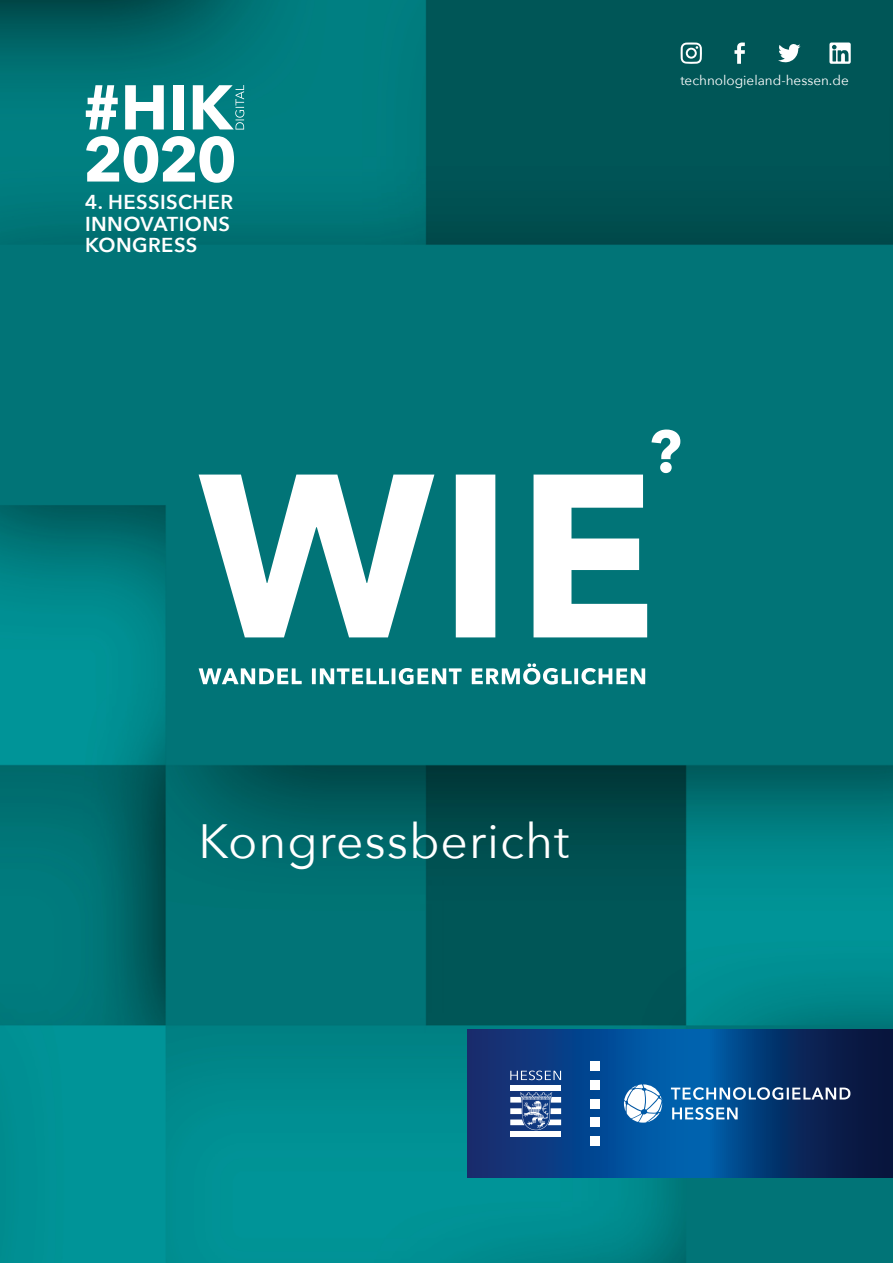
<style>
.page{position:relative;width:893px;height:1263px;background:#fff}
.page>*{position:absolute;margin:0;border:0;box-sizing:border-box;transform-origin:0 0}
.t1{font:700 62.55px/52.1px "Avenir Next";letter-spacing:-.04em;color:#fff}
.t2{font:48px "Avenir Next";letter-spacing:.02em;color:#fff}
.t3{font:600 20.1px/21.6px "Avenir Next";letter-spacing:.02em;color:#fff}
.t4{font:13.5px "Avenir Next";color:#fff}
</style>
<div class="page">
<img style="left:0;top:0;width:893px;height:1263px">
<svg style="left:235px;top:85px;width:9px;height:45px"></svg>
<svg style="left:199px;top:429px;width:481px;height:256px;fill:#017477"></svg>
<svg style="left:468px;top:1029px;width:425px;height:149px;background:#073c7b"></svg>
<svg style="left:672px;top:1107px;width:66px;height:13px"></svg>
<svg style="left:671px;top:1087px;width:179px;height:13px"></svg>
<svg style="left:624px;top:1084px;width:38px;height:38px"></svg>
<div style="left:590px;top:1080px;width:9px;height:9px;background:#fff"></div>
<div style="left:590px;top:1099px;width:9px;height:9px;background:#fff"></div>
<div style="left:590px;top:1118px;width:9px;height:9px;background:#fff"></div>
<div style="left:590px;top:1136px;width:9px;height:10px;background:#fff"></div>
<div style="left:590px;top:1061px;width:9px;height:9px;background:#fff"></div>
<div style="left:510px;top:1131px;width:51px;height:5px;background:#fff"></div>
<div style="left:510px;top:1086px;width:51px;height:5px;background:#fff"></div>
<svg style="left:510px;top:1070px;width:51px;height:10px"></svg>
<svg style="left:510px;top:1092px;width:51px;height:38px"></svg>
<svg style="left:778px;top:44px;width:22px;height:18px"></svg>
<svg style="left:681px;top:42px;width:21px;height:22px"></svg>
<svg style="left:734px;top:43px;width:11px;height:21px"></svg>
<svg style="left:829px;top:43px;width:22px;height:21px"></svg>
<h1 class="t1" style="left:83px;top:81px;width:155px">#HIK<br>2020</h1>
<p class="t3" style="left:85px;top:191px;width:150px">4. HESSISCHER<br>INNOVATIONS<br>KONGRESS</p>
<p class="t4" style="left:680px;top:69px;width:170px">technologieland-hessen.de</p>
<h2 class="t2" style="left:199px;top:800px;width:372px">Kongressbericht</h2>
</div>
